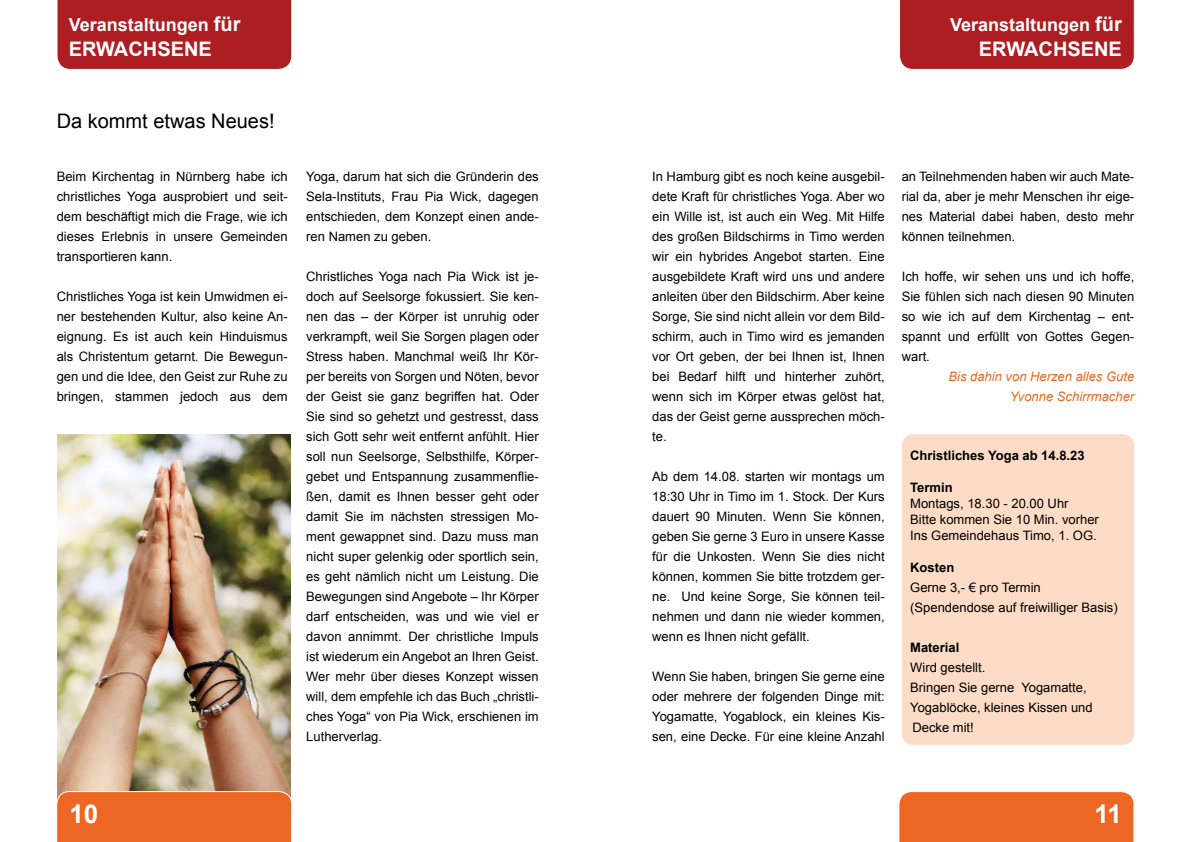
<style>
.page{position:relative;width:1191px;height:842px;background:#fff}
.page>*{position:absolute;margin:0;border:0;box-sizing:border-box;transform-origin:0 0}
.t1{font:700 26px "Arial";color:#fff}
.t2{font:700 20px "Arial";color:#fff}
.t3{font:20px "Arial";color:#000}
.t4{font:700 18px "Arial";color:#fff}
.t5{font:13px/20px "Arial";color:#000;text-align:justify}
.t6{font:700 13px "Arial";color:#000}
.t7{font:italic 13px/20px "Arial";color:#ed6623;text-align:right}
.s1{font-size:20px}
</style>
<div class="page">
<img style="left:58px;top:434px;width:233px;height:356px">
<div style="left:57px;top:0;width:235px;height:70px;background:#ad1e23"></div>
<svg style="left:56px;top:790px;width:236px;height:52px;background:#eb6c2b"></svg>
<div style="left:899px;top:0;width:236px;height:70px;background:#ad1e23"></div>
<div style="left:899px;top:791px;width:235px;height:51px;background:#ec6723"></div>
<div style="left:901px;top:434px;width:233px;height:311px;background:#fcdcc6;border-radius:11px"></div>
<h3 class="t4" style="left:69px;top:18px;width:173px">V ranstaltungen <span class="s1">für</span></h3>
<h2 class="t2" style="left:69px;top:42px;width:144px">ERWACHSENE</h2>
<h3 class="t4" style="left:69px;top:17px;width:143px">Headline 2-zeilig</h3>
<h2 class="t2" style="left:69px;top:40px;width:79px">RUBRIK</h2>
<h3 class="t4" style="left:950px;top:18px;width:173px">Veranstaltungen <span class="s1">für</span></h3>
<h2 class="t2" style="left:979px;top:42px;width:144px">ERWACHSENE</h2>
<h3 class="t4" style="left:981px;top:17px;width:143px">Head ine 2-zeilig</h3>
<h2 class="t2" style="left:1044px;top:40px;width:79px">RUBRIK</h2>
<h2 class="t3" style="left:57px;top:113px;width:219px">Da kommt etwas Neues!</h2>
<p class="t5" style="left:57px;top:167px;width:232px">Beim Kirchentag in Nürnberg habe ich christliches Yoga ausprobiert und seit&shy;dem beschäftigt mich die Frage, wie ich dieses Erlebnis in unsere Gemeinden transportieren kann.</p>
<p class="t5" style="left:57px;top:287px;width:232px">Christliches Yoga ist kein Umwidmen ei&shy;ner bestehenden Kultur, also keine An&shy;eignung. Es ist auch kein Hinduismus als Christentum getarnt. Die Bewegun&shy;gen und die Idee, den Geist zur Ruhe zu bringen, stammen jedoch aus dem</p>
<p class="t5" style="left:306px;top:167px;width:234px">Yoga, darum hat sich die Gründerin des Sela-Instituts, Frau Pia Wick, dagegen entschieden, dem Konzept einen ande&shy;ren Namen zu geben.</p>
<p class="t5" style="left:306px;top:267px;width:234px">Christliches Yoga nach Pia Wick ist je&shy;doch auf Seelsorge fokussiert. Sie ken&shy;nen das – der Körper ist unruhig oder verkrampft, weil Sie Sorgen plagen oder Stress haben. Manchmal weiß Ihr Kör&shy;per bereits von Sorgen und Nöten, bevor der Geist sie ganz begriffen hat. Oder Sie sind so gehetzt und gestresst, dass sich Gott sehr weit entfernt anfühlt. Hier soll nun Seelsorge, Selbsthilfe, Körper&shy;gebet und Entspannung zusammenflie&shy;ßen, damit es Ihnen besser geht oder damit Sie im nächsten stressigen Mo&shy;ment gewappnet sind. Dazu muss man nicht super gelenkig oder sportlich sein, es geht nämlich nicht um Leistung. Die Bewegungen sind Angebote – Ihr Körper darf entscheiden, was und wie viel er davon annimmt. Der christliche Impuls ist wiederum ein Angebot an Ihren Geist.<br>Wer mehr über dieses Konzept wissen will, dem empfehle ich das Buch „christli&shy;ches Yoga“ von Pia Wick, erschienen im Lutherverlag.</p>
<p class="t5" style="left:652px;top:167px;width:234px">In Hamburg gibt es noch keine ausgebil&shy;dete Kraft für christliches Yoga. Aber wo ein Wille ist, ist auch ein Weg. Mit Hilfe des großen Bildschirms in Timo werden wir ein hybrides Angebot starten. Eine ausgebildete Kraft wird uns und andere anleiten über den Bildschirm. Aber keine Sorge, Sie sind nicht allein vor dem Bild&shy;schirm, auch in Timo wird es jemanden vor Ort geben, der bei Ihnen ist, Ihnen bei Bedarf hilft und hinterher zuhört, wenn sich im Körper etwas gelöst hat, das der Geist gerne aussprechen möch&shy;te.</p>
<p class="t5" style="left:652px;top:467px;width:234px">Ab dem 14.08. starten wir montags um 18:30 Uhr in Timo im 1. Stock. Der Kurs dauert 90 Minuten. Wenn Sie können, geben Sie gerne 3 Euro in unsere Kasse für die Unkosten. Wenn Sie dies nicht können, kommen Sie bitte trotzdem ger&shy;ne. Und keine Sorge, Sie können teil&shy;nehmen und dann nie wieder kommen, wenn es Ihnen nicht gefällt.</p>
<p class="t5" style="left:652px;top:667px;width:234px">Wenn Sie haben, bringen Sie gerne eine oder mehrere der folgenden Dinge mit:<br>Yogamatte, Yogablock, ein kleines Kis&shy;sen, eine Decke. Für eine kleine Anzahl</p>
<p class="t5" style="left:901px;top:167px;width:234px">an Teilnehmenden haben wir auch Mate&shy;rial da, aber je mehr Menschen ihr eige&shy;nes Material dabei haben, desto mehr können teilnehmen.</p>
<p class="t5" style="left:901px;top:267px;width:234px">Ich hoffe, wir sehen uns und ich hoffe, Sie fühlen sich nach diesen 90 Minuten so wie ich auf dem Kirchentag – ent&shy;spannt und erfüllt von Gottes Gegen&shy;wart.</p>
<p class="t7" style="left:948px;top:367px;width:187px">Bis dahin von Herzen alles Gute<br>Yvonne Schirrmacher</p>
<p class="t6" style="left:910px;top:450px;width:176px">Christliches Yoga ab 14.8.23</p>
<p class="t6" style="left:910px;top:482px;width:44px">Termin</p>
<p class="t5" style="left:910px;top:496px;width:190px;line-height:16px;text-align:left">Montags, 18.30 - 20.00 Uhr<br>Bitte kommen Sie 10 Min. vorher<br>Ins Gemeindehaus Timo, 1. OG.</p>
<p class="t6" style="left:910px;top:562px;width:46px">Kosten</p>
<p class="t5" style="left:910px;top:578px;width:209px">Gerne 3,- € pro Termin (Spendendose auf freiwilliger Basis)</p>
<p class="t6" style="left:910px;top:642px;width:51px">Material</p>
<p class="t5" style="left:910px;top:658px;width:184px;text-align:left">Wird gestellt.<br>Bringen Sie gerne Yogamatte,<br>Yogablöcke, kleines Kissen und<br>Decke mit!</p>
<h1 class="t1" style="left:69px;top:804px;width:30px">10</h1>
<h1 class="t1" style="left:1094px;top:804px;width:29px">11</h1>
</div>
